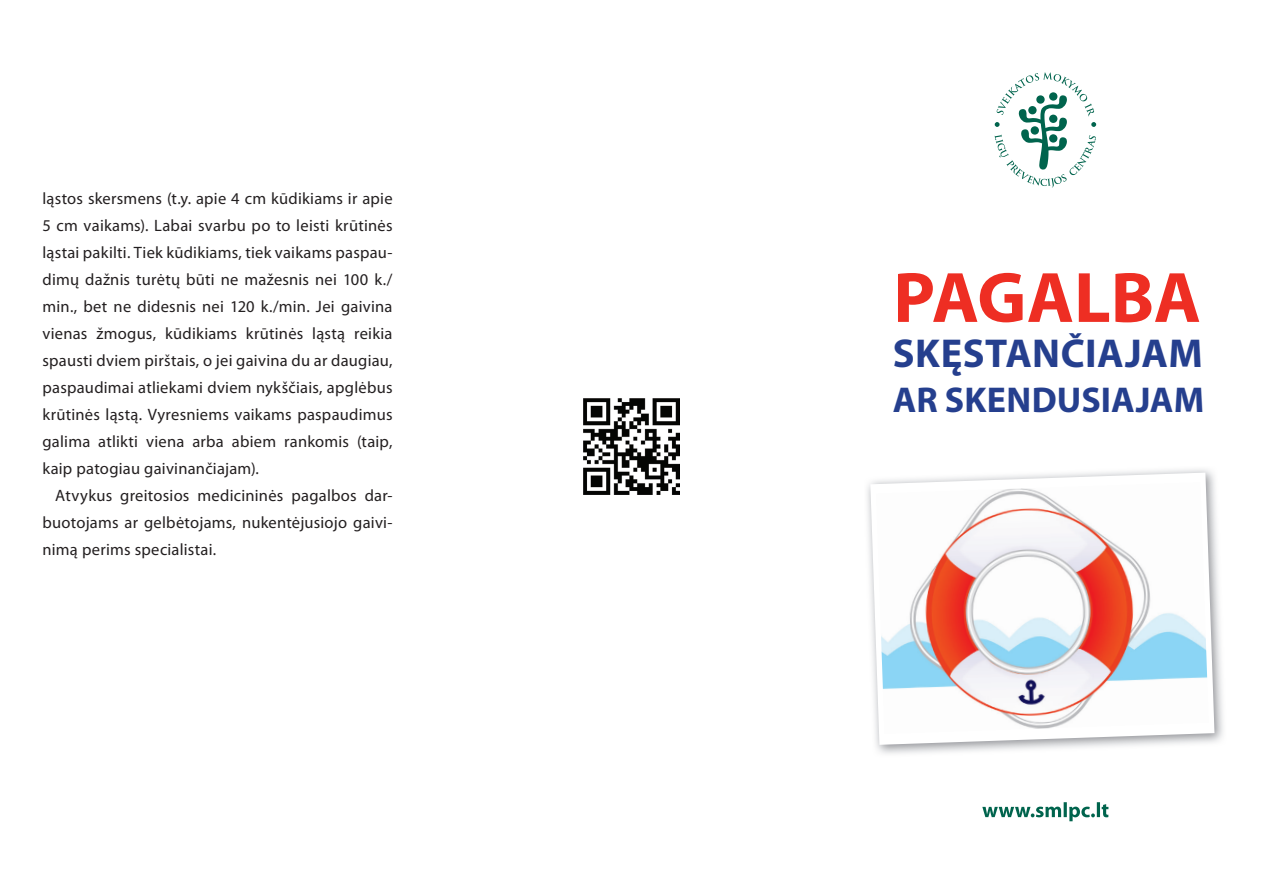
<style>
.page{position:relative;width:1263px;height:893px;background:#fff}
.page>*{position:absolute;margin:0;border:0;box-sizing:border-box;transform-origin:0 0}
.t1{font:700 72px "Myriad Pro";letter-spacing:-.005em;color:#ee2e23}
.t2{font:700 40.5px "Myriad Pro";letter-spacing:.01em;color:#253f8e}
.t3{font:700 36px "Myriad Pro";letter-spacing:.005em;color:#253f8e}
.t4{font:16.5px/27px "Myriad Pro";letter-spacing:.015em;color:#231f20;text-align:justify}
</style>
<div class="page">
<img style="left:877px;top:469px;width:346px;height:285px">
<svg style="left:867px;top:470px;width:350px;height:278px"></svg>
<svg style="left:982px;top:802px;width:126px;height:19px"></svg>
<svg style="left:995px;top:72px;width:101px;height:116px"></svg>
<img style="left:583px;top:398px;width:97px;height:97px">
<p class="t4" style="left:43px;top:184px;width:352px">ląstos skersmens (t.y. apie 4 cm kūdikiams ir apie 5 cm vaikams). Labai svarbu po to leisti krūtinės ląstai pakilti. Tiek kūdikiams, tiek vaikams paspau&shy;dimų dažnis turėtų būti ne mažesnis nei 100 k./ min., bet ne didesnis nei 120 k./min. Jei gaivina vienas žmogus, kūdikiams krūtinės ląstą reikia spausti dviem pirštais, o jei gaivina du ar daugiau, paspaudimai atliekami dviem nykščiais, apglėbus krūtinės ląstą. Vyresniems vaikams paspaudimus galima atlikti viena arba abiem rankomis (taip, kaip patogiau gaivinančiajam).</p>
<p class="t4" style="left:43px;top:481px;width:352px;text-indent:13px">Atvykus greitosios medicininės pagalbos dar&shy;buotojams ar gelbėtojams, nukentėjusiojo gaivi&shy;nimą perims specialistai.</p>
<h1 class="t1" style="left:893px;top:251px;width:309px">PAGALBA</h1>
<h2 class="t2" style="left:893px;top:327px;width:311px">SKĘSTANČIAJAM</h2>
<h3 class="t3" style="left:893px;top:376px;width:313px">AR SKENDUSIAJAM</h3>
</div>
